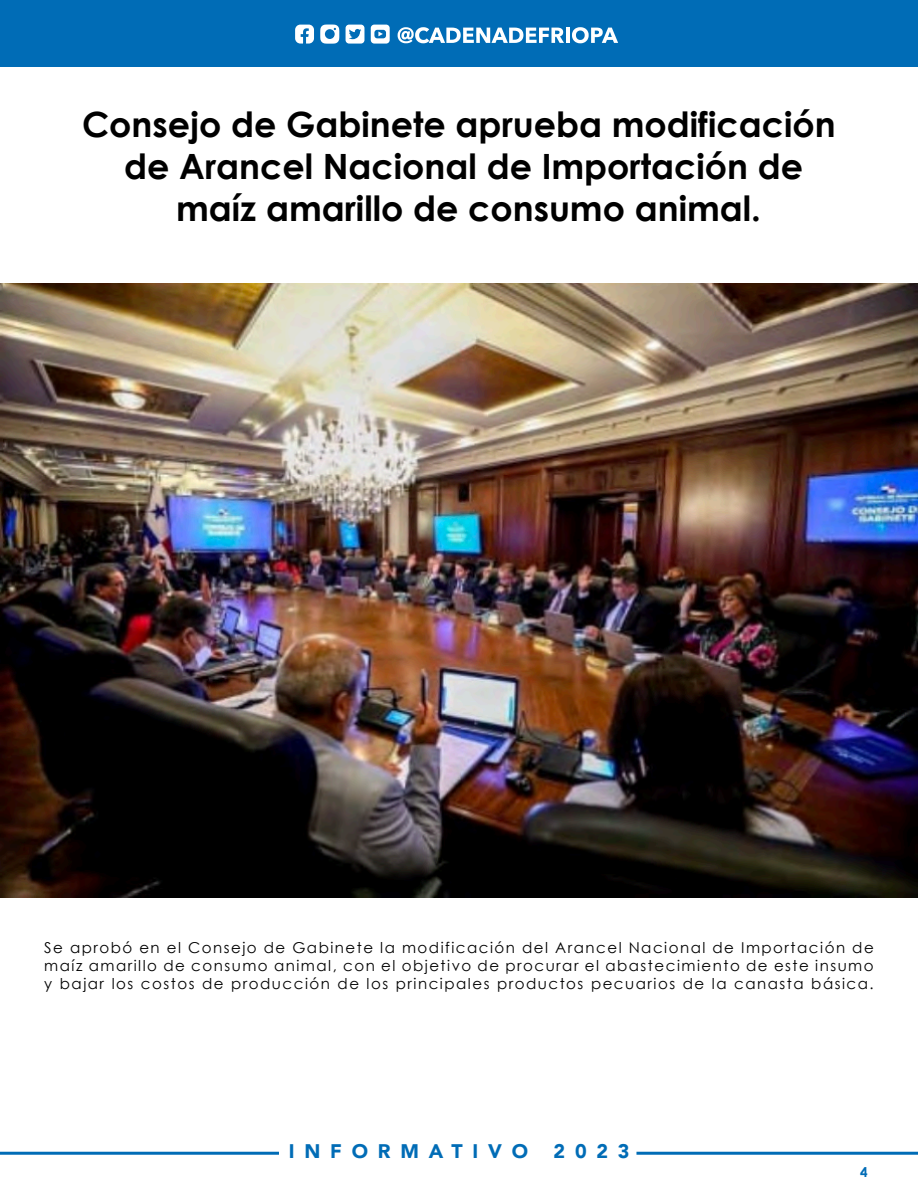
<style>
.page{position:relative;width:918px;height:1188px;background:#fff}
.page>*{position:absolute;margin:0;border:0;box-sizing:border-box;transform-origin:0 0}
.t1{font:700 34.8px/41.8px "Century Gothic";color:#000;text-align:center}
.t2{font:900 19.65px "Avenir";letter-spacing:.5em;color:#006cb6}
.t3{font:15px/18px "Century Gothic";letter-spacing:.1em;color:#000;text-align:justify}
.t4{font:700 13.5px "Century Gothic";color:#006cb6}
</style>
<div class="page">
<div style="left:0;top:0;width:918px;height:66px;background:#006cb6"></div>
<svg style="left:295px;top:25px;width:323px;height:19px"></svg>
<hr style="left:0;top:1152px;width:279px;height:3px;background:#006cb6">
<hr style="left:636px;top:1152px;width:282px;height:3px;background:#006cb6">
<img style="left:1px;top:283px;width:916px;height:614px">
<h1 class="t1" style="left:82px;top:102px;width:755px">Consejo de Gabinete aprueba modificación de Arancel Nacional de Importación de maíz amarillo de consumo animal.</h1>
<p class="t3" style="left:44px;top:939px;width:831px">Se aprobó en el Consejo de Gabinete la modificación del Arancel Nacional de Importación de maíz amarillo de consumo animal, con el objetivo de procurar el abastecimiento de este insumo y bajar los costos de producción de los principales productos pecuarios de la canasta básica.</p>
<h2 class="t2" style="left:289px;top:1135px;width:241px">INFORMATIVO</h2>
<h2 class="t2" style="left:554px;top:1135px;width:78px">2023</h2>
<p class="t4" style="left:860px;top:1162px;width:9px">4</p>
</div>
